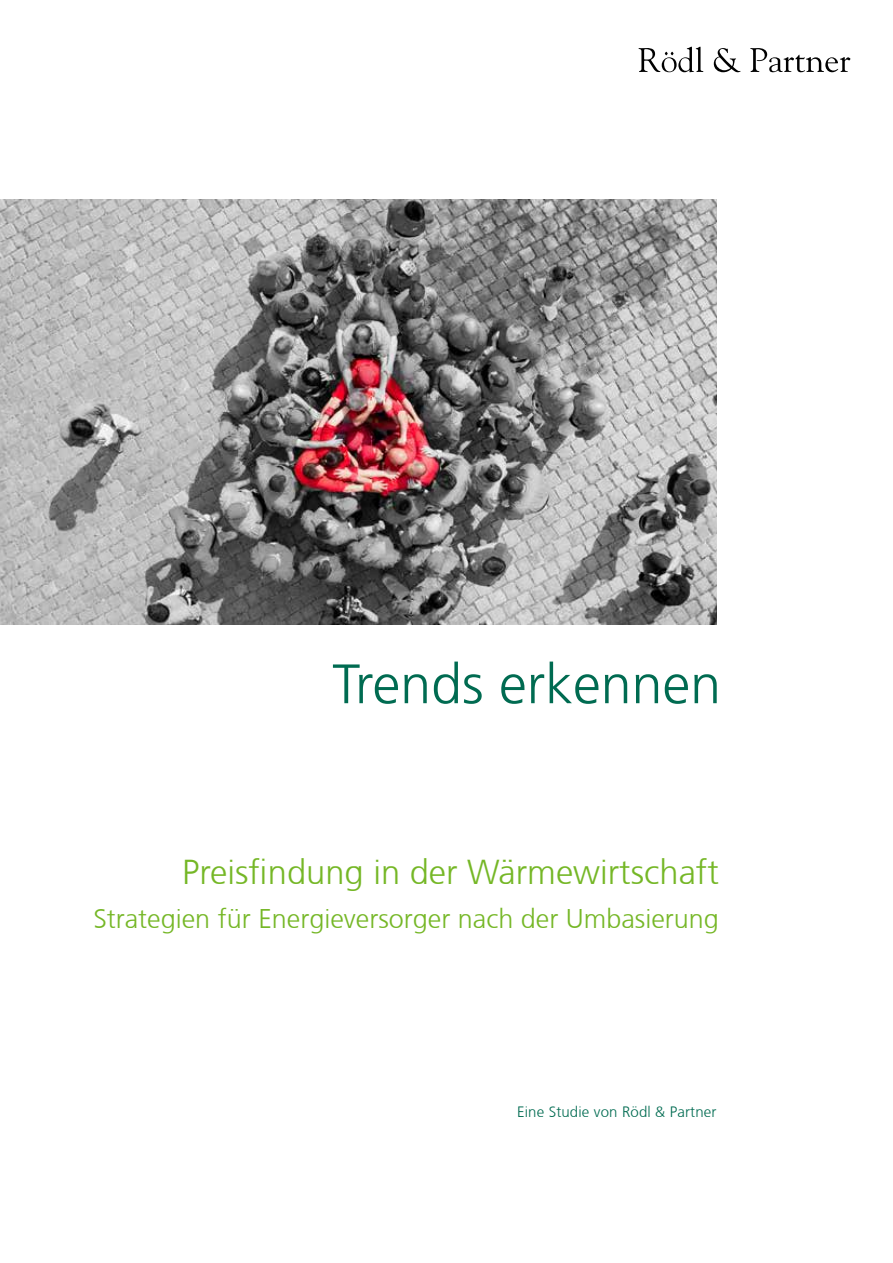
<style>
.page{position:relative;width:893px;height:1263px;background:#fff}
.page>*{position:absolute;margin:0;border:0;box-sizing:border-box;transform-origin:0 0}
.t1{font:300 55.5px "Frutiger CE";color:#006b51}
.t2{font:300 34.5px "Frutiger CE";color:#75b726}
.t3{font:300 27px "Frutiger CE";color:#75b726}
.t4{font:300 15px "Frutiger CE";letter-spacing:.01em;color:#006b51}
</style>
<div class="page">
<svg style="left:639px;top:47px;width:64px;height:25px"></svg>
<svg style="left:714px;top:48px;width:26px;height:24px"></svg>
<svg style="left:750px;top:48px;width:100px;height:24px"></svg>
<img style="left:0;top:200px;width:716px;height:424px">
<h1 class="t1" style="left:332px;top:652px;width:390px">Trends erkennen</h1>
<p class="t2" style="left:182px;top:852px;width:538px">Preisfindung in der Wärmewirtschaft</p>
<p class="t3" style="left:93px;top:903px;width:627px">Strategien für Energieversorger nach der Umbasierung</p>
<p class="t4" style="left:517px;top:1103px;width:201px">Eine Studie von Rödl &amp; Partner</p>
</div>
